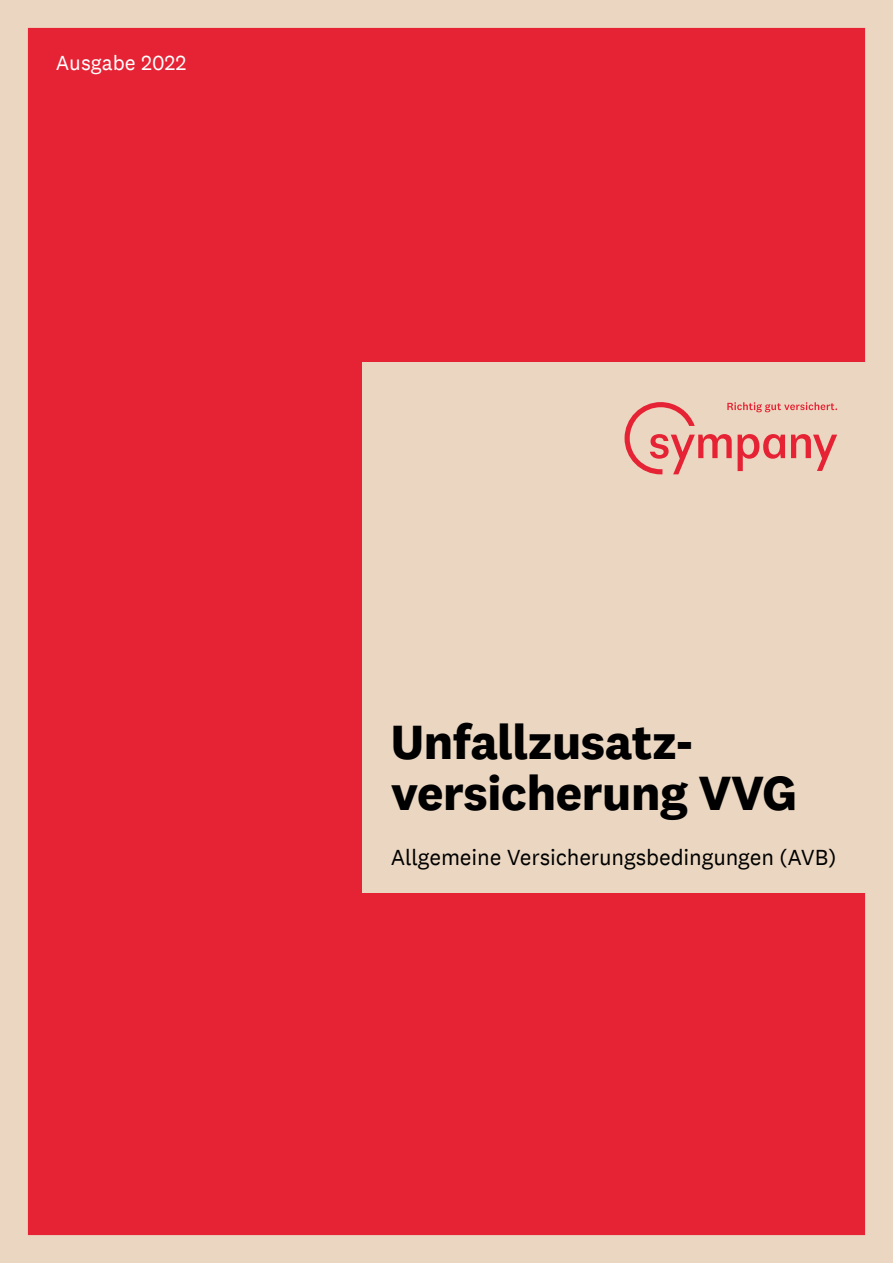
<style>
.page{position:relative;width:893px;height:1263px;background:#fff}
.page>*{position:absolute;margin:0;border:0;box-sizing:border-box;transform-origin:0 0}
.t1{font:700 49.5px/51px "National 2";letter-spacing:-.005em;color:#000}
.t2{font:22.5px "National 2";letter-spacing:-.005em;color:#000}
.t3{font:21px "National 2";color:#fff}
</style>
<div class="page">
<div style="left:14px;top:14px;width:865px;height:1235px;background:#e62334"></div>
<div style="left:0;top:0;width:893px;height:1263px;border:28px solid #ebd7c1"></div>
<div style="left:363px;top:363px;width:530px;height:530px;background:#ebd7c1"></div>
<svg style="left:625px;top:402px;width:212px;height:72px"></svg>
<p class="t3" style="left:56px;top:50px;width:132px">Ausgabe 2022</p>
<h1 class="t1" style="left:391px;top:715px;width:408px">Unfallzusatz&shy;versicherung VVG</h1>
<p class="t2" style="left:391px;top:844px;width:447px">Allgemeine Versicherungsbedingungen (AVB)</p>
</div>
